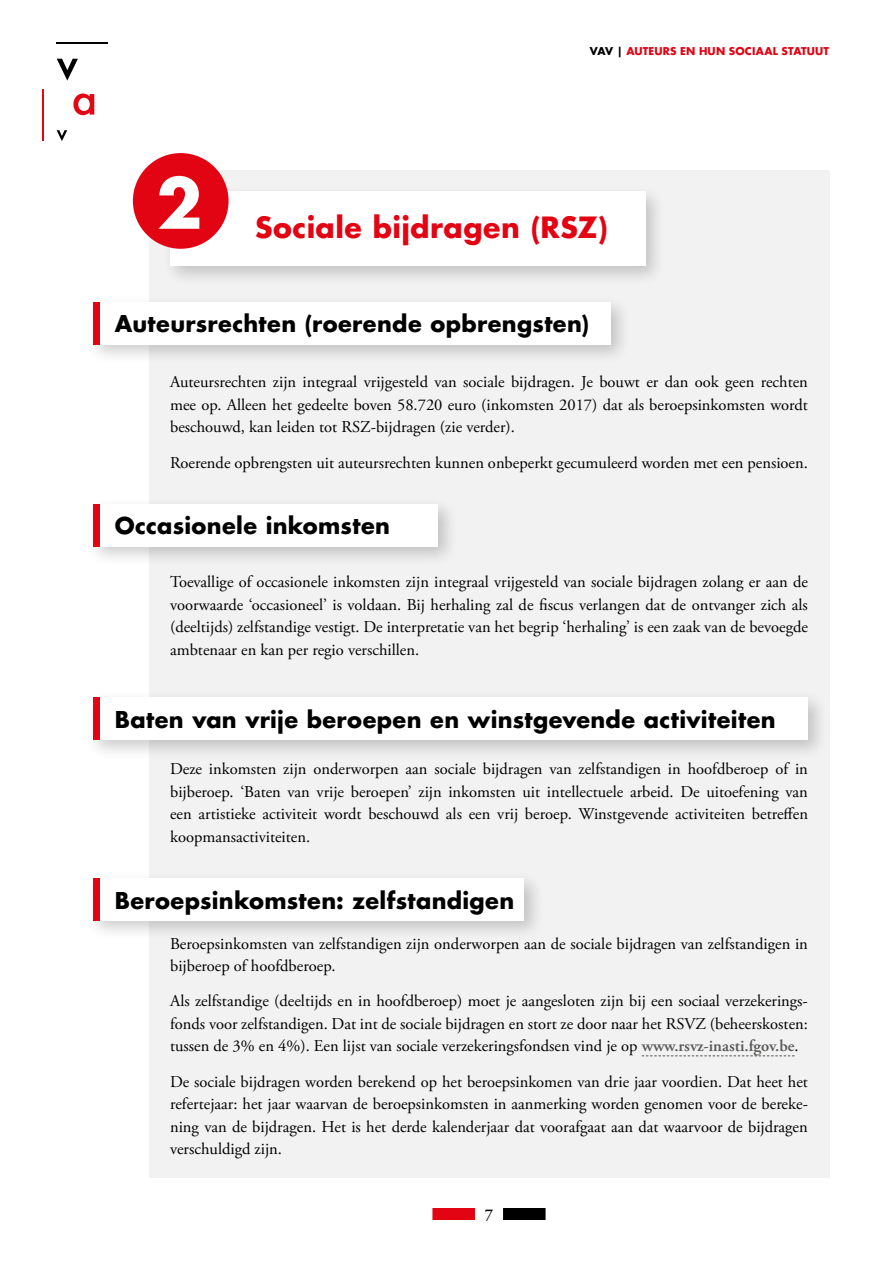
<style>
.page{position:relative;width:893px;height:1263px;background:#fff}
.page>*{position:absolute;margin:0;border:0;box-sizing:border-box;transform-origin:0 0}
.t1{font:700 67.5px "Futura Std";color:#fff}
.t2{font:700 28.5px "Futura Std";letter-spacing:.015em;color:#e30413}
.t3{font:700 22.5px "Futura Std";letter-spacing:.015em;color:#000}
.t4{font:16.5px/22.5px "Adobe Garamond Pro";color:#000;text-align:justify}
.t5{font:600 16.5px "Adobe Garamond Pro";color:#000}
.t6{font:700 10.5px "Futura Std";letter-spacing:.015em;color:#e30413}
.s1{color:#000}
.s2{font-weight:600;color:#575756}
</style>
<div class="page">
<svg style="left:57px;top:130px;width:10px;height:11px"></svg>
<svg style="left:73px;top:93px;width:21px;height:22px"></svg>
<svg style="left:57px;top:59px;width:21px;height:22px"></svg>
<hr style="left:57px;top:43px;width:51px;height:1px;background:#000">
<hr style="left:43px;top:89px;width:1px;height:52px;background:#e30613">
<div style="left:503px;top:1208px;width:43px;height:12px;background:#000"></div>
<div style="left:432px;top:1208px;width:43px;height:12px;background:#e30413"></div>
<div style="left:149px;top:170px;width:680px;height:1008px;background:#f2f2f2"></div>
<div style="left:162px;top:183px;width:504px;height:103px;background:#000;opacity:.2"></div>
<div style="left:170px;top:192px;width:475px;height:74px;background:#fff"></div>
<div style="left:133px;top:153px;width:96px;height:96px;background:#e30413;border-radius:50%"></div>
<div style="left:85px;top:294px;width:546px;height:71px;background:#000;opacity:.2"></div>
<div style="left:94px;top:302px;width:517px;height:42px;background:#fff"></div>
<div style="left:94px;top:302px;width:6px;height:42px;background:#e30413"></div>
<div style="left:85px;top:496px;width:373px;height:71px;background:#000;opacity:.2"></div>
<div style="left:94px;top:504px;width:344px;height:42px;background:#fff"></div>
<div style="left:94px;top:504px;width:6px;height:42px;background:#e30413"></div>
<div style="left:85px;top:689px;width:743px;height:71px;background:#000;opacity:.2"></div>
<div style="left:94px;top:697px;width:714px;height:43px;background:#fff"></div>
<div style="left:94px;top:697px;width:6px;height:43px;background:#e30413"></div>
<div style="left:85px;top:870px;width:459px;height:71px;background:#000;opacity:.2"></div>
<div style="left:94px;top:878px;width:430px;height:43px;background:#fff"></div>
<div style="left:94px;top:878px;width:6px;height:43px;background:#e30413"></div>
<svg style="left:642px;top:1055px;width:152px;height:1px"></svg>
<h1 class="t1" style="left:156px;top:159px;width:48px">2</h1>
<p class="t6" style="left:590px;top:44px;width:241px"><span class="s1">VAV |</span> AUTEURS EN HUN SOCIAAL STATUUT</p>
<h2 class="t2" style="left:255px;top:209px;width:354px">Sociale bijdragen (RSZ)</h2>
<h3 class="t3" style="left:115px;top:309px;width:476px">Auteursrechten (roerende opbrengsten)</h3>
<p class="t4" style="left:170px;top:371px;width:639px">Auteursrechten zijn integraal vrijgesteld van sociale bijdragen. Je bouwt er dan ook geen rechten mee op. Alleen het gedeelte boven 58.720 euro (inkomsten 2017) dat als beroepsinkomsten wordt beschouwd, kan leiden tot RSZ-bijdragen (zie verder).</p>
<p class="t4" style="left:170px;top:452px;width:639px">Roerende opbrengsten uit auteursrechten kunnen onbeperkt gecumuleerd worden met een pensioen.</p>
<h3 class="t3" style="left:115px;top:511px;width:277px">Occasionele inkomsten</h3>
<p class="t4" style="left:170px;top:571px;width:639px">Toevallige of occasionele inkomsten zijn integraal vrijgesteld van sociale bijdragen zolang er aan de voorwaarde ‘occasioneel’ is voldaan. Bij herhaling zal de fiscus verlangen dat de ontvanger zich als (deeltijds) zelfstandige vestigt. De interpretatie van het begrip ‘herhaling’ is een zaak van de bevoegde ambtenaar en kan per regio verschillen.</p>
<h3 class="t3" style="left:115px;top:704px;width:662px">Baten van vrije beroepen en winstgevende activiteiten</h3>
<p class="t4" style="left:170px;top:758px;width:639px">Deze inkomsten zijn onderworpen aan sociale bijdragen van zelfstandigen in hoofdberoep of in bijberoep. ‘Baten van vrije beroepen’ zijn inkomsten uit intellectuele arbeid. De uitoefening van een artistieke activiteit wordt beschouwd als een vrij beroep. Winstgevende activiteiten betreffen koopmansactiviteiten.</p>
<h3 class="t3" style="left:115px;top:885px;width:401px">Beroepsinkomsten: zelfstandigen</h3>
<p class="t4" style="left:170px;top:933px;width:639px">Beroepsinkomsten van zelfstandigen zijn onderworpen aan de sociale bijdragen van zelfstandigen in bijberoep of hoofdberoep.</p>
<p class="t4" style="left:170px;top:990px;width:639px">Als zelfstandige (deeltijds en in hoofdberoep) moet je aangesloten zijn bij een sociaal verzekerings&shy;fonds voor zelfstandigen. Dat int de sociale bijdragen en stort ze door naar het RSVZ (beheerskosten: tussen de 3% en 4%). Een lijst van sociale verzekeringsfondsen vind je op <span class="s2">www.rsvz-inasti.fgov.be</span>.</p>
<p class="t4" style="left:170px;top:1071px;width:639px">De sociale bijdragen worden berekend op het beroepsinkomen van drie jaar voordien. Dat heet het refertejaar: het jaar waarvan de beroepsinkomsten in aanmerking worden genomen voor de bereke&shy;ning van de bijdragen. Het is het derde kalenderjaar dat voorafgaat aan dat waarvoor de bijdragen verschuldigd zijn.</p>
<p class="t5" style="left:485px;top:1205px;width:10px">7</p>
</div>
